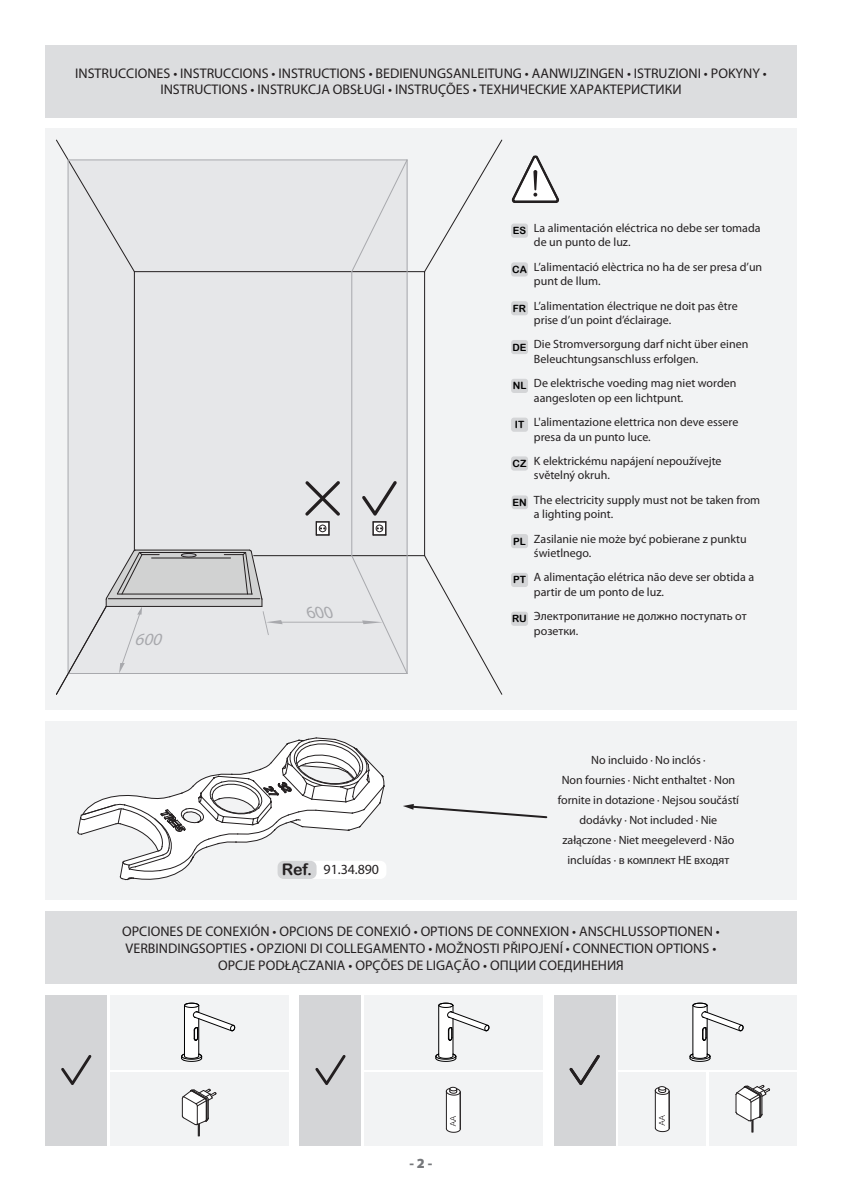
<style>
.page{position:relative;width:842px;height:1191px;background:#fff}
.page>*{position:absolute;margin:0;border:0;box-sizing:border-box;transform-origin:0 0}
.t1{font:italic 17.2px "Myriad Pro";color:#a8a9ad}
.t2{font:14px/16.8px "Myriad Pro";color:#231f20;text-align:center}
.t3{font:900 14px "Myriad Pro";color:#76787b}
.t4{font:12px/14.4px "Myriad Pro";color:#231f20}
.t5{font:10px "Arial Rounded MT Bold";color:#000}
.s1{font-family:"Arial Rounded MT Bold";font-size:16px}
</style>
<div class="page">
<div style="left:554px;top:995px;width:62px;height:150px;background:#d4d5d7"></div>
<div style="left:618px;top:1072px;width:88px;height:73px;background:#f2f3f4"></div>
<svg style="left:654px;top:1086px;width:16px;height:46px"></svg>
<hr style="left:669px;top:1091px;width:1px;height:37px;background:#231f20">
<div style="left:709px;top:1072px;width:88px;height:73px;background:#f2f3f4"></div>
<svg style="left:735px;top:1084px;width:35px;height:48px"></svg>
<div style="left:45px;top:911px;width:752px;height:72px;background:#dcdddf"></div>
<div style="left:300px;top:995px;width:61px;height:150px;background:#d4d5d7"></div>
<div style="left:364px;top:1072px;width:178px;height:73px;background:#f2f3f4"></div>
<svg style="left:445px;top:1086px;width:16px;height:47px"></svg>
<hr style="left:460px;top:1091px;width:1px;height:37px;background:#231f20">
<svg style="left:315px;top:1055px;width:31px;height:30px"></svg>
<svg style="left:569px;top:1055px;width:31px;height:30px"></svg>
<div style="left:45px;top:995px;width:62px;height:150px;background:#d4d5d7"></div>
<div style="left:110px;top:1072px;width:178px;height:73px;background:#f2f3f4"></div>
<svg style="left:181px;top:1088px;width:36px;height:48px"></svg>
<svg style="left:61px;top:1055px;width:31px;height:30px"></svg>
<div style="left:110px;top:995px;width:178px;height:74px;background:#f2f3f4"></div>
<svg style="left:181px;top:1002px;width:55px;height:60px"></svg>
<div style="left:45px;top:721px;width:752px;height:179px;background:#f2f3f4"></div>
<div style="left:45px;top:129px;width:752px;height:581px;background:#f2f3f4"></div>
<div style="left:68px;top:160px;width:339px;height:513px;background:#e6e7e9"></div>
<svg style="left:135px;top:271px;width:290px;height:285px"></svg>
<svg style="left:316px;top:521px;width:14px;height:15px"></svg>
<svg style="left:373px;top:521px;width:14px;height:15px"></svg>
<svg style="left:56px;top:139px;width:79px;height:134px"></svg>
<hr style="left:134px;top:272px;width:1px;height:278px;background:#231f20">
<hr style="left:407px;top:160px;width:1px;height:513px;background:#a8a9ad">
<svg style="left:351px;top:159px;width:57px;height:114px"></svg>
<hr style="left:68px;top:159px;width:339px;height:1px;background:#a8a9ad">
<hr style="left:351px;top:272px;width:1px;height:283px;background:#a8a9ad">
<hr style="left:68px;top:160px;width:1px;height:513px;background:#a8a9ad">
<svg style="left:305px;top:481px;width:35px;height:34px"></svg>
<svg style="left:511px;top:155px;width:48px;height:48px"></svg>
<svg style="left:423px;top:139px;width:80px;height:134px"></svg>
<svg style="left:56px;top:549px;width:352px;height:146px"></svg>
<svg style="left:423px;top:554px;width:80px;height:141px"></svg>
<div style="left:511px;top:417px;width:17px;height:15px;background:#d4d5d7;border-radius:3px"></div>
<div style="left:511px;top:223px;width:17px;height:15px;background:#d4d5d7;border-radius:3px"></div>
<div style="left:511px;top:301px;width:17px;height:14px;background:#d4d5d7;border-radius:3px"></div>
<div style="left:511px;top:340px;width:17px;height:14px;background:#d4d5d7;border-radius:3px"></div>
<div style="left:511px;top:379px;width:17px;height:14px;background:#d4d5d7;border-radius:3px"></div>
<div style="left:511px;top:456px;width:17px;height:14px;background:#d4d5d7;border-radius:3px"></div>
<div style="left:512px;top:495px;width:16px;height:14px;background:#d4d5d7;border-radius:3px"></div>
<div style="left:511px;top:534px;width:17px;height:14px;background:#d4d5d7;border-radius:3px"></div>
<div style="left:511px;top:573px;width:17px;height:14px;background:#d4d5d7;border-radius:3px"></div>
<div style="left:511px;top:611px;width:17px;height:15px;background:#d4d5d7;border-radius:3px"></div>
<div style="left:511px;top:262px;width:17px;height:14px;background:#d4d5d7;border-radius:3px"></div>
<div style="left:277px;top:861px;width:109px;height:18px;background:#fff;border-radius:6px"></div>
<div style="left:364px;top:995px;width:178px;height:74px;background:#f2f3f4"></div>
<svg style="left:435px;top:1002px;width:55px;height:60px"></svg>
<div style="left:618px;top:995px;width:179px;height:74px;background:#f2f3f4"></div>
<svg style="left:689px;top:1002px;width:55px;height:60px"></svg>
<svg style="left:77px;top:737px;width:308px;height:143px"></svg>
<svg style="left:403px;top:804px;width:145px;height:15px"></svg>
<div style="left:45px;top:45px;width:752px;height:72px;background:#dcdddf"></div>
<p class="t2" style="left:75px;top:64px;width:693px">INSTRUCCIONES • INSTRUCCIONS • INSTRUCTIONS • BEDIENUNGSANLEITUNG • AANWIJZINGEN • ISTRUZIONI • POKYNY •<br>INSTRUCTIONS • INSTRUKCJA OBSŁUGI • INSTRUÇÕES • ТЕХНИЧЕСКИЕ ХАРАКТЕРИСТИКИ</p>
<h1 class="t1" style="left:135px;top:628px;width:33px">600</h1>
<h1 class="t1" style="left:308px;top:601px;width:34px">600</h1>
<p class="t2" style="left:282px;top:860px;width:99px"><span class="s1">Ref.</span> 91.34.890</p>
<p class="t4" style="left:534px;top:221px;width:228px">La alimentación eléctrica no debe ser tomada de un punto de luz.</p>
<p class="t4" style="left:534px;top:259px;width:230px">L’alimentació elèctrica no ha de ser presa d’un punt de llum.</p>
<p class="t4" style="left:534px;top:298px;width:205px">L’alimentation électrique ne doit pas être prise d’un point d’éclairage.</p>
<p class="t4" style="left:534px;top:337px;width:216px">Die Stromversorgung darf nicht über einen<br>Beleuchtungsanschluss erfolgen.</p>
<p class="t4" style="left:534px;top:376px;width:204px">De elektrische voeding mag niet worden aangesloten op een lichtpunt.</p>
<p class="t4" style="left:534px;top:415px;width:206px">L'alimentazione elettrica non deve essere presa da un punto luce.</p>
<p class="t4" style="left:534px;top:453px;width:189px">K elektrickému napájení nepoužívejte světelný okruh.</p>
<p class="t4" style="left:534px;top:492px;width:228px">The electricity supply must not be taken from a lighting point.</p>
<p class="t4" style="left:534px;top:531px;width:214px">Zasilanie nie może być pobierane z punktu świetlnego.</p>
<p class="t4" style="left:534px;top:570px;width:222px">A alimentação elétrica não deve ser obtida a partir de um ponto de luz.</p>
<p class="t4" style="left:534px;top:609px;width:214px">Электропитание не должно поступать от розетки.</p>
<p class="t5" style="left:513px;top:225px;width:15px">ES</p>
<p class="t5" style="left:512px;top:263px;width:16px">CA</p>
<p class="t5" style="left:513px;top:302px;width:15px">FR</p>
<p class="t5" style="left:512px;top:341px;width:16px">DE</p>
<p class="t5" style="left:513px;top:380px;width:15px">NL</p>
<p class="t5" style="left:515px;top:419px;width:11px">IT</p>
<p class="t5" style="left:513px;top:457px;width:15px">CZ</p>
<p class="t5" style="left:512px;top:496px;width:16px">EN</p>
<p class="t5" style="left:513px;top:535px;width:14px">PL</p>
<p class="t5" style="left:513px;top:574px;width:14px">PT</p>
<p class="t5" style="left:512px;top:613px;width:16px">RU</p>
<p class="t4" style="left:558px;top:749px;width:183px;line-height:20px;text-align:center">No incluido · No inclós ·<br>Non fournies · Nicht enthaltet · Non fornite in dotazione · Nejsou součástí dodávky · Not included · Nie załączone · Niet meegeleverd · Não incluídas · в комплект НЕ входят</p>
<p class="t2" style="left:122px;top:922px;width:599px">OPCIONES DE CONEXIÓN • OPCIONS DE CONEXIÓ • OPTIONS DE CONNEXION • ANSCHLUSSOPTIONEN •<br>VERBINDINGSOPTIES • OPZIONI DI COLLEGAMENTO • MOŽNOSTI PŘIPOJENÍ • CONNECTION OPTIONS •<br>OPCJE PODŁĄCZANIA • OPÇÕES DE LIGAÇÃO • ОПЦИИ СОЕДИНЕНИЯ</p>
<p class="t3" style="left:409px;top:1155px;width:24px">- 2 -</p>
</div>
